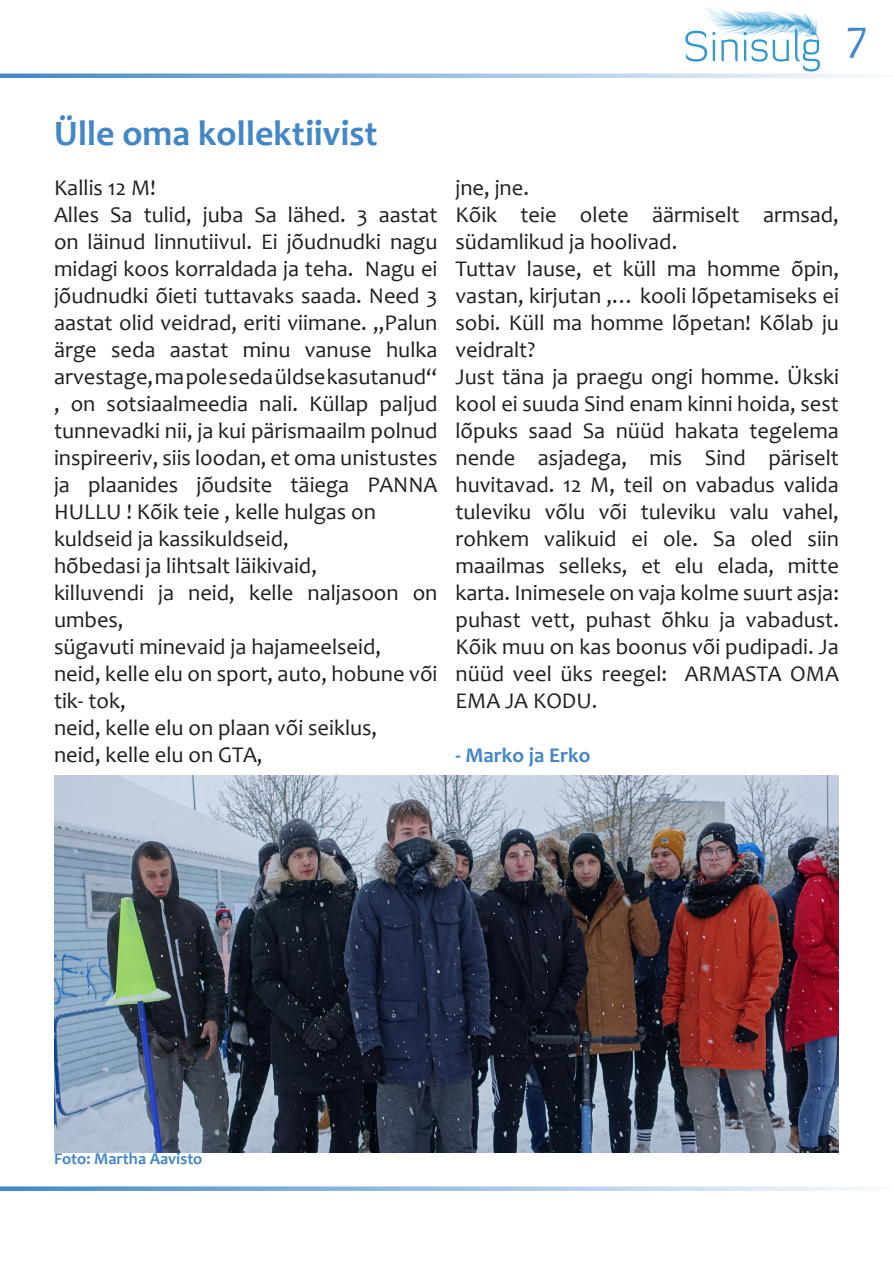
<style>
.page{position:relative;width:893px;height:1263px;background:#fff}
.page>*{position:absolute;margin:0;border:0;box-sizing:border-box;transform-origin:0 0}
.t1{font:45px "Candara";color:#4387c7}
.t2{font:700 36px "Candara";color:#4387c7}
.t3{font:22.5px/27px "Candara";color:#231f20;text-align:justify}
.t4{font:700 21px "Candara";color:#4387c7}
.t5{font:700 16.5px "Candara";color:#4387c7}
</style>
<div class="page">
<svg style="left:0;top:74px;width:864px;height:4px"></svg>
<svg style="left:0;top:1186px;width:864px;height:5px"></svg>
<img style="left:685px;top:7px;width:136px;height:65px">
<img style="left:54px;top:775px;width:784px;height:377px">
<h1 class="t1" style="left:846px;top:8px;width:23px">7</h1>
<p class="t2" style="left:54px;top:111px;width:325px">Ülle oma kollektiivist</p>
<p class="t3" style="left:54px;top:174px;width:103px">Kallis 12 M!</p>
<p class="t3" style="left:54px;top:201px;width:385px">Alles Sa tulid, juba Sa lähed. 3 aastat on läinud linnutiivul. Ei jõudnudki nagu midagi koos korraldada ja teha. Nagu ei jõudnudki õieti tuttavaks saada. Need 3 aastat olid veidrad, eriti viimane. „Palun ärge seda aastat minu vanuse hulka arvestage, ma pole seda üldse kasutanud“ , on sotsiaalmeedia nali. Küllap paljud tunnevadki nii, ja kui pärismaailm polnud inspireeriv, siis loodan, et oma unistustes ja plaanides jõudsite täiega PANNA HULLU ! Kõik teie , kelle hulgas on</p>
<p class="t3" style="left:54px;top:525px;width:236px">kuldseid ja kassikuldseid,</p>
<p class="t3" style="left:54px;top:552px;width:265px">hõbedasi ja lihtsalt läikivaid,</p>
<p class="t3" style="left:54px;top:579px;width:385px">killuvendi ja neid, kelle naljasoon on umbes,</p>
<p class="t3" style="left:54px;top:633px;width:329px">sügavuti minevaid ja hajameelseid,</p>
<p class="t3" style="left:54px;top:660px;width:385px">neid, kelle elu on sport, auto, hobune või tik- tok,</p>
<p class="t3" style="left:54px;top:714px;width:325px">neid, kelle elu on plaan või seiklus,</p>
<p class="t3" style="left:54px;top:741px;width:210px">neid, kelle elu on GTA,</p>
<p class="t3" style="left:455px;top:174px;width:75px">jne, jne.</p>
<p class="t3" style="left:455px;top:201px;width:385px">Kõik teie olete äärmiselt armsad, südamlikud ja hoolivad.</p>
<p class="t3" style="left:455px;top:255px;width:385px">Tuttav lause, et küll ma homme õpin, vastan, kirjutan ,… kooli lõpetamiseks ei sobi. Küll ma homme lõpetan! Kõlab ju veidralt?</p>
<p class="t3" style="left:455px;top:363px;width:385px">Just täna ja praegu ongi homme. Ükski kool ei suuda Sind enam kinni hoida, sest lõpuks saad Sa nüüd hakata tegelema nende asjadega, mis Sind päriselt huvitavad. 12 M, teil on vabadus valida tuleviku võlu või tuleviku valu vahel, rohkem valikuid ei ole. Sa oled siin maailmas selleks, et elu elada, mitte karta. Inimesele on vaja kolme suurt asja: puhast vett, puhast õhku ja vabadust.<br>Kõik muu on kas boonus või pudipadi. Ja nüüd veel üks reegel: ARMASTA OMA EMA JA KODU.</p>
<p class="t4" style="left:455px;top:742px;width:137px">- Marko ja Erko</p>
<p class="t5" style="left:54px;top:1149px;width:150px">Foto: Martha Aavisto</p>
</div>
